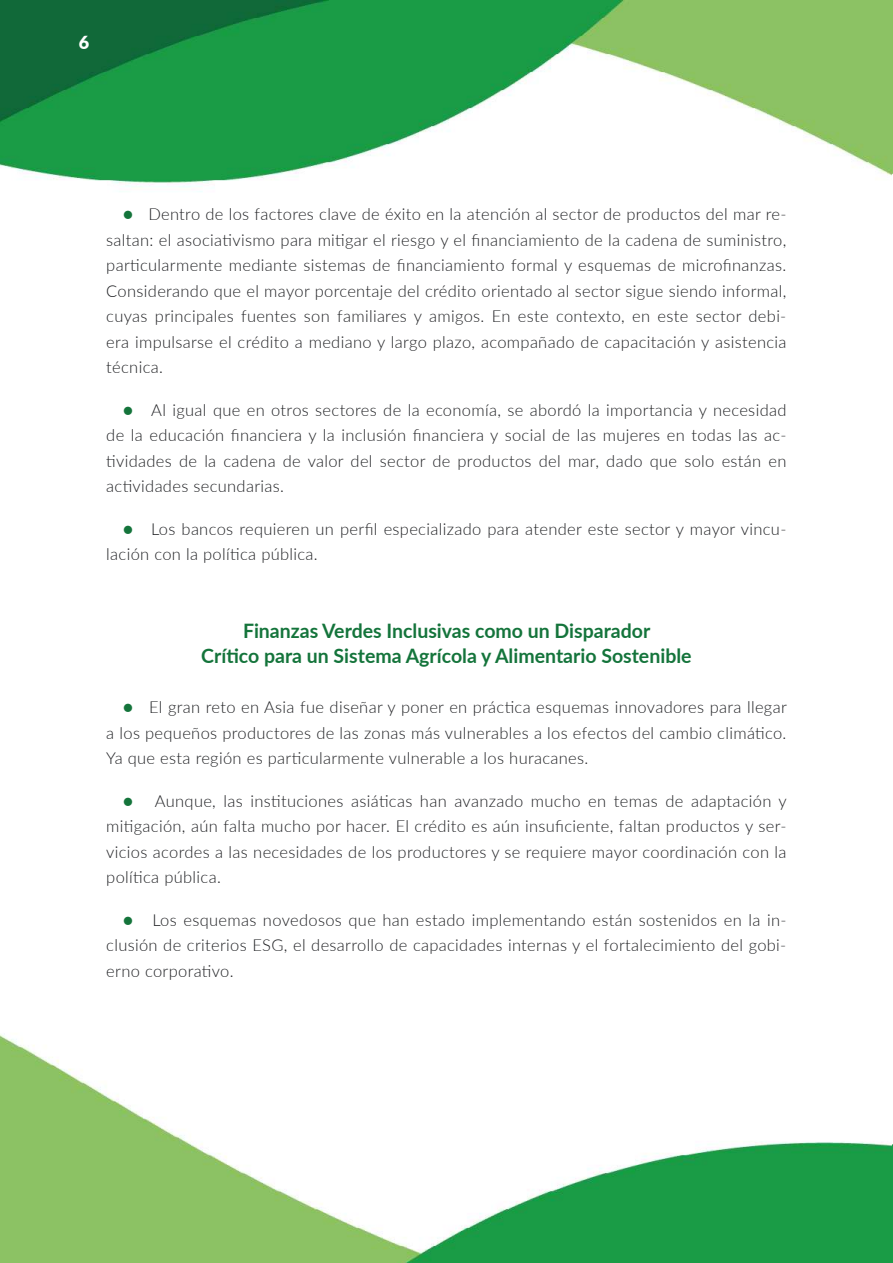
<style>
.page{position:relative;width:893px;height:1263px;background:#fff}
.page>*{position:absolute;margin:0;border:0;box-sizing:border-box;transform-origin:0 0}
.t1{font:700 19.95px/25.2px "Lato";color:#14743b;text-align:center}
.t2{font:800 18px "Lato";color:#fff}
.t3{font:300 16.5px/25.5px "Lato";letter-spacing:.02em;color:#202124;text-align:justify}
.s1{font-weight:700;color:#14743b}
</style>
<div class="page">
<img style="left:0;top:0;width:893px;height:1263px">
<p class="t2" style="left:79px;top:28px;width:12px">6</p>
<p class="t3" style="left:106px;top:201px;width:682px;text-indent:17px"><span class="s1">●</span> Dentro de los factores clave de éxito en la atención al sector de productos del mar re&shy;saltan: el asociativismo para mitigar el riesgo y el financiamiento de la cadena de suministro, particularmente mediante sistemas de financiamiento formal y esquemas de microfinanzas.<br>Considerando que el mayor porcentaje del crédito orientado al sector sigue siendo informal, cuyas principales fuentes son familiares y amigos. En este contexto, en este sector debi&shy;era impulsarse el crédito a mediano y largo plazo, acompañado de capacitación y asistencia técnica.</p>
<p class="t3" style="left:106px;top:397px;width:682px;text-indent:17px"><span class="s1">●</span> Al igual que en otros sectores de la economía, se abordó la importancia y necesidad de la educación financiera y la inclusión financiera y social de las mujeres en todas las ac&shy;tividades de la cadena de valor del sector de productos del mar, dado que solo están en actividades secundarias.</p>
<p class="t3" style="left:106px;top:516px;width:682px;text-indent:17px"><span class="s1">●</span> Los bancos requieren un perfil especializado para atender este sector y mayor vincu&shy;lación con la política pública.</p>
<p class="t1" style="left:201px;top:617px;width:492px">Finanzas Verdes Inclusivas como un Disparador<br>Crítico para un Sistema Agrícola y Alimentario Sostenible</p>
<p class="t3" style="left:106px;top:694px;width:682px;text-indent:17px"><span class="s1">●</span> El gran reto en Asia fue diseñar y poner en práctica esquemas innovadores para llegar a los pequeños productores de las zonas más vulnerables a los efectos del cambio climático.<br>Ya que esta región es particularmente vulnerable a los huracanes.</p>
<p class="t3" style="left:106px;top:787px;width:682px;text-indent:17px"><span class="s1">●</span> Aunque, las instituciones asiáticas han avanzado mucho en temas de adaptación y mitigación, aún falta mucho por hacer. El crédito es aún insuficiente, faltan productos y ser&shy;vicios acordes a las necesidades de los productores y se requiere mayor coordinación con la política pública.</p>
<p class="t3" style="left:106px;top:906px;width:682px;text-indent:17px"><span class="s1">●</span> Los esquemas novedosos que han estado implementando están sostenidos en la in&shy;clusión de criterios ESG, el desarrollo de capacidades internas y el fortalecimiento del gobi&shy;erno corporativo.</p>
</div>
